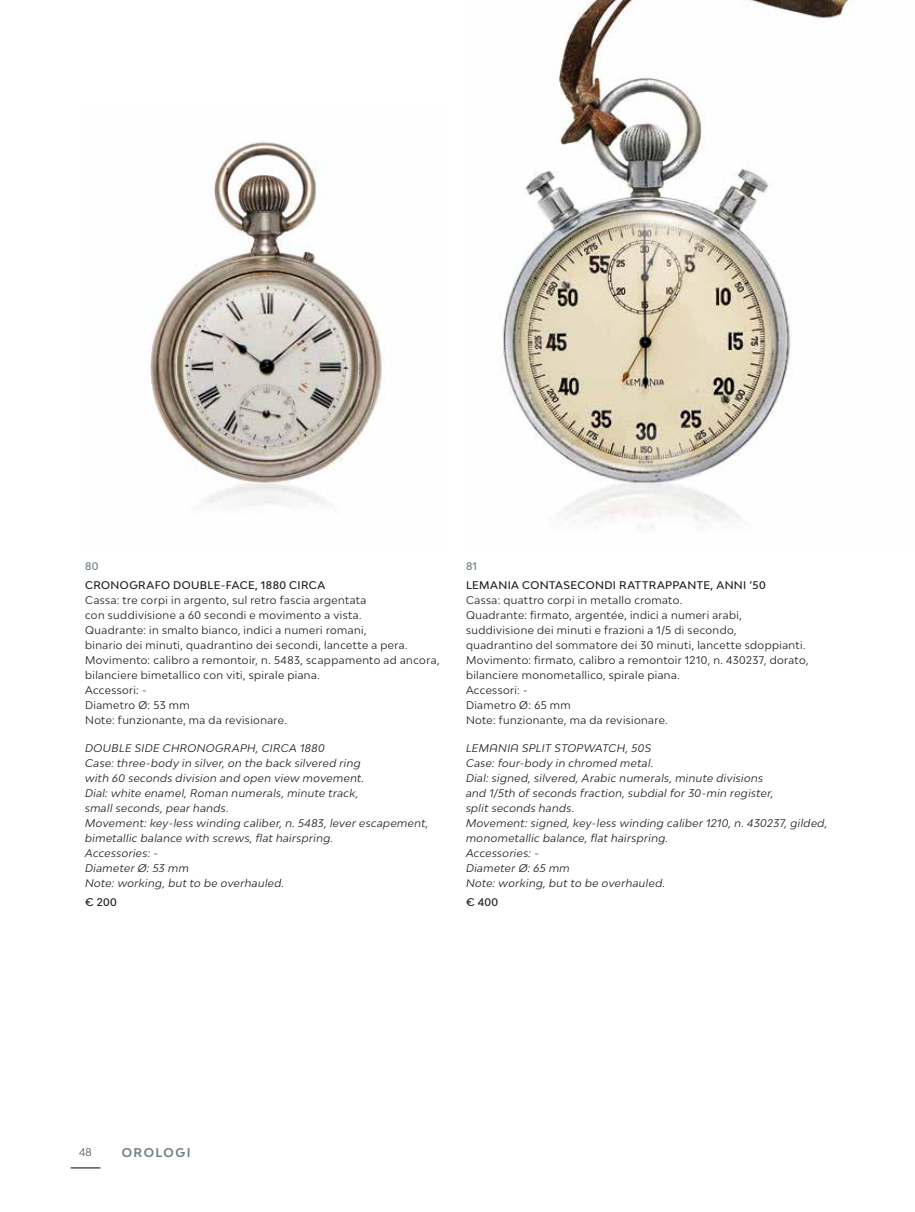
<style>
.page{position:relative;width:915px;height:1212px;background:#fff}
.page>*{position:absolute;margin:0;border:0;box-sizing:border-box;transform-origin:0 0}
.t1{font:700 12px "Bw Modelica";letter-spacing:.125em;color:#717e86}
.t2{font:10.5px/15px "Bw Modelica";letter-spacing:.04em;color:#1d1d1b}
.t3{font:italic 10.5px/15px "Bw Modelica";letter-spacing:.035em;color:#1d1d1b}
.t4{font:500 10.5px "Bw Modelica";letter-spacing:.035em;color:#1d1d1b}
.t5{font:500 10.5px "Bw Modelica";color:#717e86}
.t6{font:300 10.5px "Bw Modelica";color:#1d1d1b}
.s1{font-family:"Bw Modelica SS01"}
</style>
<div class="page">
<svg style="left:71px;top:1167px;width:29px;height:1px"></svg>
<img style="left:503px;top:0;width:350px;height:527px">
<img style="left:150px;top:142px;width:232px;height:363px">
<p class="t5" style="left:85px;top:559px;width:15px">80</p>
<p class="t4" style="left:85px;top:578px;width:241px">CRONOGRAFO DOUBLE-FACE, 1880 CIRCA</p>
<p class="t2" style="left:85px;top:592px;width:356px">Cassa: tre corpi in argento, sul retro fascia argentata<br>con suddivisione a 60 secondi e movimento a vista.<br>Quadrante: in smalto bianco, indici a numeri romani,<br>binario dei minuti, quadrantino dei secondi, lancette a pera.<br>Movimento: calibro a remontoir, n. 5483, scappamento ad ancora, bilanciere bimetallico con viti, spirale piana.<br>Accessori: -<br>Diametro Ø: 53 mm<br>Note: funzionante, ma da revisionare.</p>
<p class="t3" style="left:85px;top:740px;width:345px"><span class="s1">DOUBLE</span> SIDE CHRONOGRAPH, CIRCA 1880<br>Case: three-body in silver, on the back silvered ring<br>with 60 seconds division and open view movement.<br>Dial: white enamel, Roman numerals, minute track,<br>small seconds, pear hands.<br>Movement: key-less winding caliber, n. 5483, lever escapement, bimetallic balance with screws, flat hairspring.<br>Accessories: -<br>Diameter Ø: 53 mm<br>Note: working, but to be overhauled.</p>
<p class="t4" style="left:85px;top:895px;width:33px">€ 200</p>
<p class="t5" style="left:466px;top:559px;width:13px">81</p>
<p class="t4" style="left:466px;top:578px;width:301px">LEMANIA CONTASECONDI RATTRAPPANTE, ANNI ‘50</p>
<p class="t2" style="left:466px;top:592px;width:344px">Cassa: quattro corpi in metallo cromato.<br>Quadrante: firmato, argentée, indici a numeri arabi, suddivisione dei minuti e frazioni a 1/5 di secondo,<br>quadrantino del sommatore dei 30 minuti, lancette sdoppianti.<br>Movimento: firmato, calibro a remontoir 1210, n. 430237, dorato, bilanciere monometallico, spirale piana.<br>Accessori: -<br>Diametro Ø: 65 mm<br>Note: funzionante, ma da revisionare.</p>
<p class="t3" style="left:466px;top:740px;width:363px"><span class="s1">LEMANIA</span> SPLIT STOPWATCH, 50S<br>Case: four-body in chromed metal.<br>Dial: signed, silvered, Arabic numerals, minute divisions<br>and 1/5th of seconds fraction, subdial for 30-min register,<br>split seconds hands.<br>Movement: signed, key-less winding caliber 1210, n. 430237, gilded, monometallic balance, flat hairspring.<br>Accessories: -<br>Diameter Ø: 65 mm<br>Note: working, but to be overhauled.</p>
<p class="t4" style="left:466px;top:895px;width:34px">€ 400</p>
<p class="t6" style="left:79px;top:1146px;width:14px">48</p>
<p class="t1" style="left:122px;top:1144px;width:70px">OROLOGI</p>
</div>
